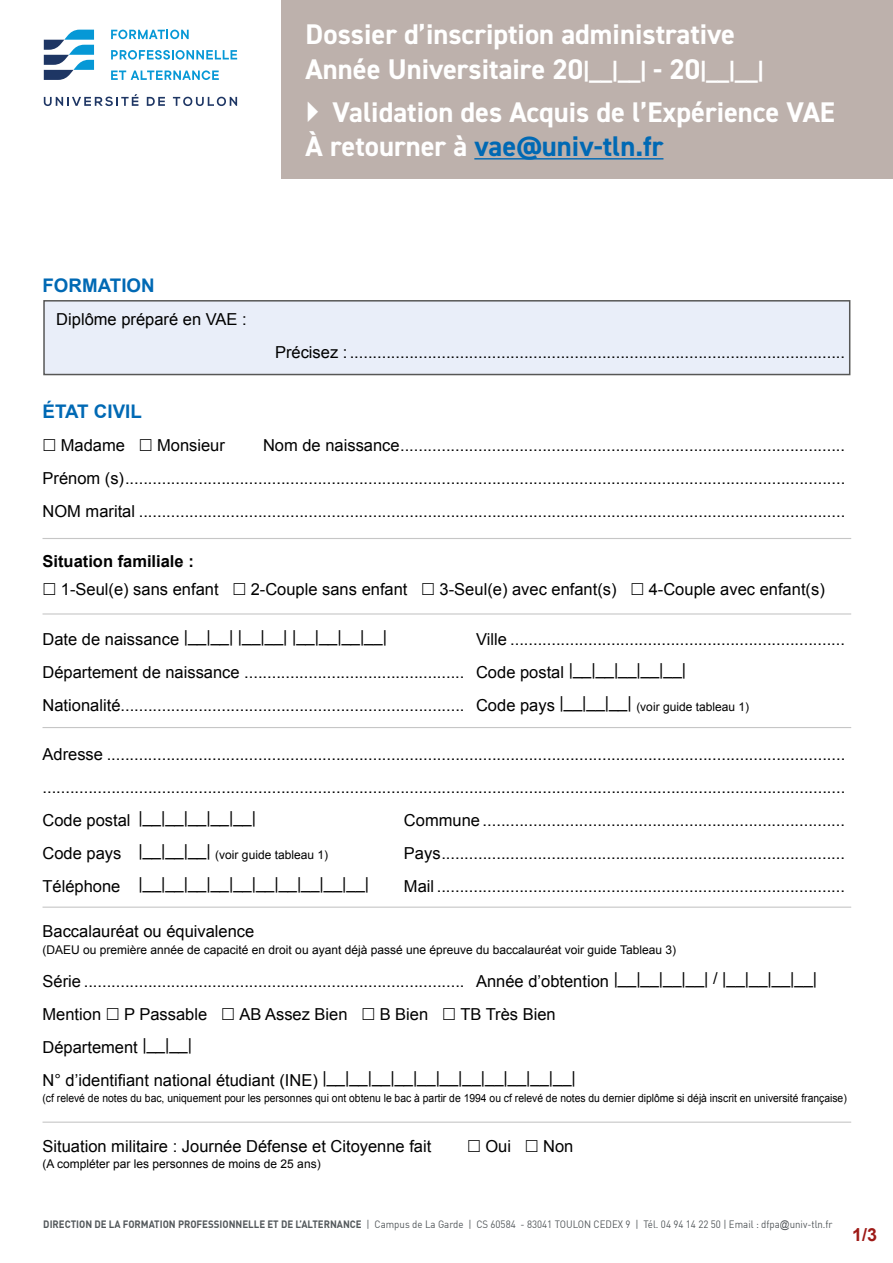
<style>
.page{position:relative;width:893px;height:1263px;background:#fff}
.page>*{position:absolute;margin:0;border:0;box-sizing:border-box;transform-origin:0 0}
.t1{font:700 28.5px/34.2px "DIN2014";color:#fff}
.t2{font:700 18.75px "Arial";color:#0069b4}
.t3{font:700 18px "Arial";color:#9e1a17}
.t4{font:16.5px/33px "Arial";color:#000}
.t5{font:700 16.5px "Arial";color:#000}
.t6{font:12px "Arial";color:#000}
.t7{font:11.25px "Arial";color:#000;scale:.92 1}
.t8{font:10.5px "DIN Offc";color:#53585b;scale:.92 1}
.s1{font-size:22.5px}
.s2{color:#0069b4}
.s3{font-size:12px}
.s4{font-size:16.5px}
.s5{font-weight:700}
.s6{font-family:"Arial"}
</style>
<div class="page">
<div style="left:43px;top:300px;width:807px;height:75px;background:#e9eef9;border:2px solid #575756"></div>
<div style="left:282px;top:0;width:611px;height:179px;background:#bdb1ac"></div>
<hr style="left:43px;top:538px;width:808px;height:1px;background:#c6c6c6">
<hr style="left:43px;top:727px;width:808px;height:1px;background:#c6c6c6">
<hr style="left:43px;top:906px;width:808px;height:2px;background:#c6c6c6">
<hr style="left:43px;top:1121px;width:808px;height:2px;background:#c6c6c6">
<hr style="left:43px;top:613px;width:808px;height:1px;background:#c6c6c6">
<hr style="left:474px;top:158px;width:189px;height:2px;background:#0069b4">
<svg style="left:111px;top:30px;width:78px;height:9px"></svg>
<svg style="left:111px;top:50px;width:126px;height:10px"></svg>
<svg style="left:111px;top:70px;width:108px;height:10px"></svg>
<svg style="left:44px;top:94px;width:94px;height:12px"></svg>
<svg style="left:147px;top:97px;width:18px;height:9px"></svg>
<svg style="left:173px;top:97px;width:64px;height:9px"></svg>
<svg style="left:44px;top:30px;width:50px;height:50px"></svg>
<h1 class="t1" style="left:306px;top:17px;width:460px">Dossier d’inscription administrative<br>Année Universitaire 20<span class="s1">|__|__|</span> - 20<span class="s1">|__|__|</span></h1>
<h1 class="t1" style="left:306px;top:94px;width:531px;text-indent:27px">Validation des Acquis de l’Expérience VAE<br>À retourner à <span class="s2">vae@univ-tln.fr</span></h1>
<p class="t2" style="left:43px;top:272px;width:114px">FORMATION</p>
<p class="t4" style="left:56px;top:303px;width:192px">Diplôme préparé en VAE :</p>
<p class="t4" style="left:275px;top:336px;width:572px">Précisez :............................................................................................................</p>
<p class="t2" style="left:43px;top:398px;width:101px">ÉTAT CIVIL</p>
<p class="t4" style="left:61px;top:429px;width:66px">Madame</p>
<p class="t4" style="left:157px;top:429px;width:69px">Monsieur</p>
<p class="t4" style="left:43px;top:429px;width:804px;text-align:justify;text-indent:221px">Nom de naissance.................................................................................................<br>Prénom (s).............................................................................................................................................................<br>NOM marital ..........................................................................................................................................................</p>
<p class="t5" style="left:43px;top:549px;width:153px">Situation familiale :</p>
<p class="t4" style="left:61px;top:573px;width:159px">1-Seul(e) sans enfant</p>
<p class="t4" style="left:251px;top:573px;width:158px">2-Couple sans enfant</p>
<p class="t4" style="left:440px;top:573px;width:178px">3-Seul(e) avec enfant(s)</p>
<p class="t4" style="left:649px;top:573px;width:178px">4-Couple avec enfant(s)</p>
<p class="t4" style="left:43px;top:620px;width:346px">Date de naissance |__|__| |__|__| |__|__|__|__|</p>
<p class="t4" style="left:43px;top:623px;width:804px;text-indent:433px">Ville .........................................................................<br>Département de naissance ................................................ Code postal |__|__|__|__|__|<br>Nationalité........................................................................... Code pays |__|__|__| <span class="s3">(voir guide tableau 1)</span></p>
<p class="t4" style="left:43px;top:738px;width:804px">Adresse ................................................................................................................................................................. ...............................................................................................................................................................................</p>
<p class="t4" style="left:43px;top:801px;width:215px">Code postal |__|__|__|__|__|</p>
<p class="t4" style="left:404px;top:804px;width:443px">Commune ...............................................................................</p>
<p class="t6" style="left:43px;top:847px;width:287px"><span class="s4">Code pays </span><sup>|__|__|__|</sup> (voir guide tableau 1)</p>
<p class="t4" style="left:404px;top:837px;width:443px">Pays........................................................................................</p>
<p class="t4" style="left:43px;top:867px;width:328px">Téléphone |__|__|__|__|__|__|__|__|__|__|</p>
<p class="t4" style="left:404px;top:870px;width:443px">Mail .........................................................................................</p>
<p class="t4" style="left:43px;top:915px;width:213px">Baccalauréat ou équivalence</p>
<p class="t6" style="left:43px;top:942px;width:635px">(DAEU ou première année de capacité en droit ou ayant déjà passé une épreuve du baccalauréat voir guide Tableau 3)</p>
<p class="t4" style="left:43px;top:965px;width:776px">Série ................................................................................... Année d’obtention |__|__|__|__| / |__|__|__|__|<br>Mention</p>
<p class="t4" style="left:124px;top:998px;width:85px">P Passable</p>
<p class="t4" style="left:239px;top:998px;width:110px">AB Assez Bien</p>
<p class="t4" style="left:380px;top:998px;width:50px">B Bien</p>
<p class="t4" style="left:460px;top:998px;width:97px">TB Très Bien</p>
<p class="t4" style="left:43px;top:1031px;width:535px">Département |__|__|<br>N° d’identifiant national étudiant (INE) |__|__|__|__|__|__|__|__|__|__|__|</p>
<p class="t7" style="left:43px;top:1091px;width:876px">(cf relevé de notes du bac, uniquement pour les personnes qui ont obtenu le bac à partir de 1994 ou cf relevé de notes du dernier diplôme si déjà inscrit en université française)</p>
<p class="t4" style="left:43px;top:1130px;width:390px">Situation militaire : Journée Défense et Citoyenne fait</p>
<p class="t4" style="left:485px;top:1130px;width:27px">Oui</p>
<p class="t4" style="left:543px;top:1130px;width:32px">Non</p>
<p class="t6" style="left:43px;top:1156px;width:280px">(A compléter par les personnes de moins de 25 ans)</p>
<p class="t8" style="left:43px;top:1218px;width:859px"><span class="s5">DIRECTION DE LA FORMATION PROFESSIONNELLE ET DE L’ALTERNANCE</span> | Campus de La Garde | CS 60584 - 83041 TOULON CEDEX 9 | Tél. 04 94 14 22 50 | Email : dfpa<span class="s6">@</span>univ-tln.fr</p>
<p class="t3" style="left:852px;top:1222px;width:27px">1/3</p>
</div>
